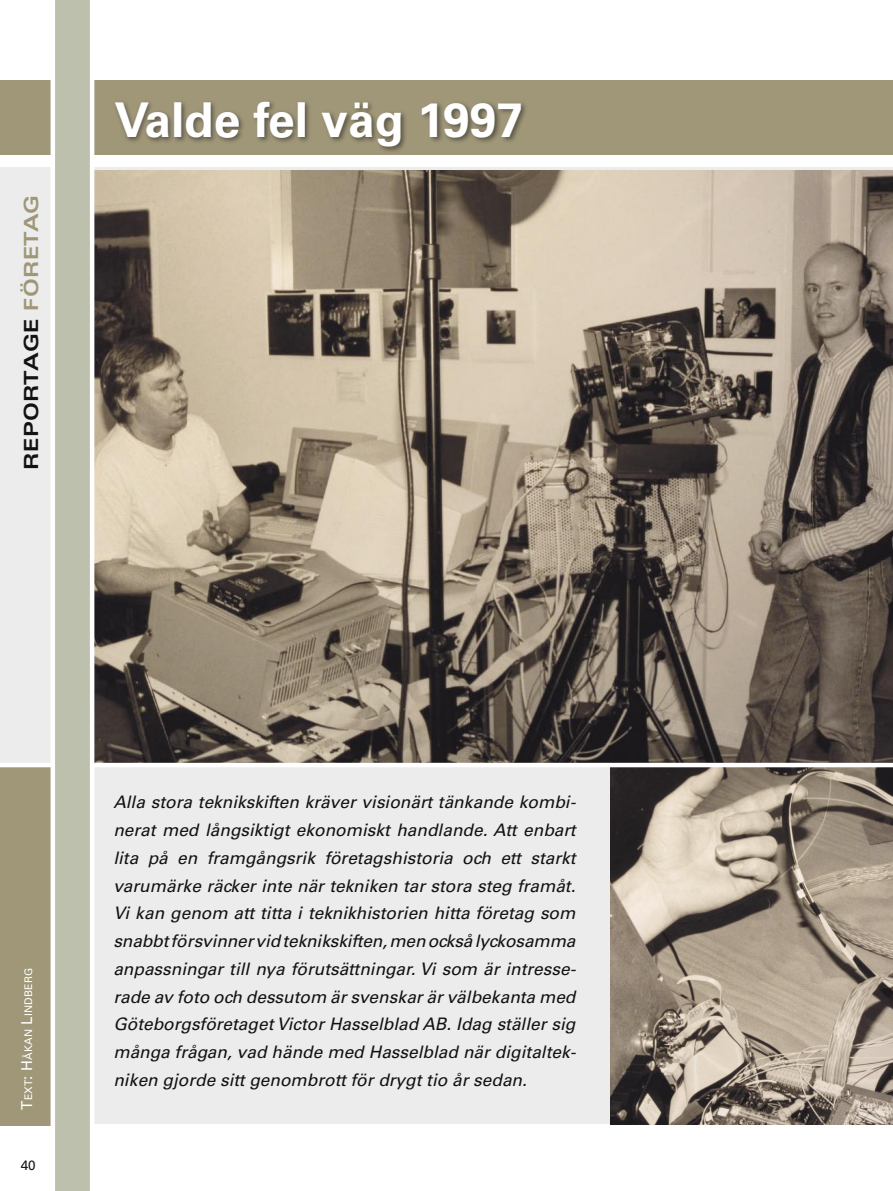
<style>
.page{position:relative;width:893px;height:1191px;background:#fff}
.page>*{position:absolute;margin:0;border:0;box-sizing:border-box;transform-origin:0 0}
.t1{font:700 48px "Univers";color:#fff}
.t2{font:700 expanded 19.5px "Univers";letter-spacing:.02em;color:#111212}
.Ingress{font:italic 17.25px/27.8px "Univers";color:#111212;text-align:justify}
.Branch-rubrik{font:13.5px "Univers";color:#111212}
.Bröd{font:10.5px "Univers";letter-spacing:.015em;color:#fff}
.s1{color:#a09779}
.s2{font-size:15px}
</style>
<div class="page">
<div style="left:0;top:167px;width:893px;height:957px;background:#ececec"></div>
<div style="left:0;top:80px;width:893px;height:75px;background:#a09779"></div>
<div style="left:113px;top:99px;width:415px;height:56px;background:#111212;opacity:.5"></div>
<div style="left:0;top:765px;width:74px;height:361px;background:#a09779"></div>
<img style="left:94px;top:170px;width:799px;height:593px">
<img style="left:610px;top:767px;width:283px;height:357px">
<hr style="left:0;top:763px;width:893px;height:4px;background:#fff">
<svg style="left:51px;top:0;width:43px;height:1191px;background:#c8cbbb"></svg>
<p class="t2" style="left:20px;top:470px;width:277px;rotate:-90deg">REPORTAGE <span class="s1">FÖRETAG</span></p>
<p class="t1" style="left:114px;top:92px;width:410px">Valde fel väg 1997</p>
<p class="Bröd" style="left:22px;top:1109px;width:143px;rotate:-90deg"><span class="s2">T</span>EXT<span class="s2">: H</span>ÅKAN <span class="s2">L</span>INDBERG</p>
<p class="Branch-rubrik" style="left:21px;top:1156px;width:17px">40</p>
<p class="Ingress" style="left:113px;top:788px;width:464px">Alla stora teknikskiften kräver visionärt tänkande kombi&shy;nerat med långsiktigt ekonomiskt handlande. Att enbart lita på en framgångsrik företagshistoria och ett starkt varumärke räcker inte när tekniken tar stora steg framåt.<br>Vi kan genom att titta i teknikhistorien hitta företag som snabbt försvinner vid teknikskiften, men också lyckosamma anpassningar till nya förutsättningar. Vi som är intresse&shy;rade av foto och dessutom är svenskar är välbekanta med Göteborgsföretaget Victor Hasselblad AB. Idag ställer sig många frågan, vad hände med Hasselblad när digitaltek&shy;niken gjorde sitt genombrott för drygt tio år sedan.</p>
</div>
